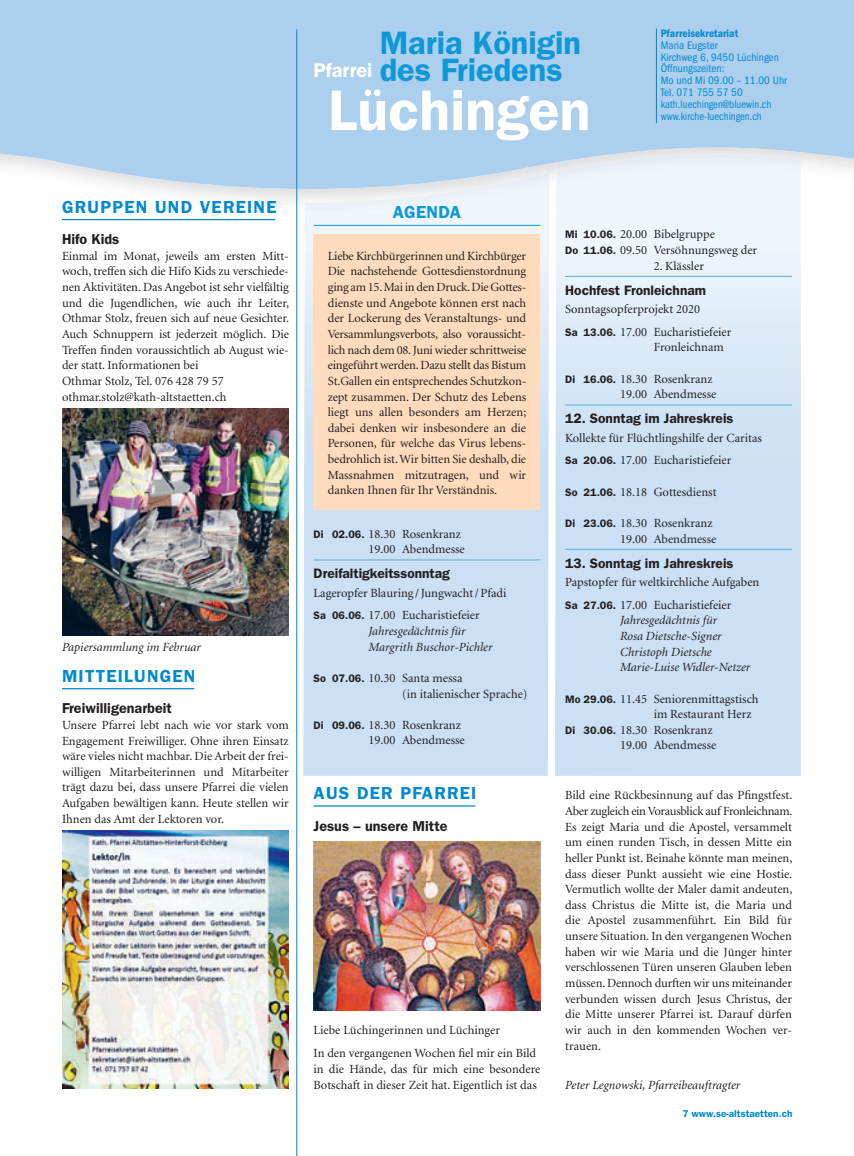
<style>
.page{position:relative;width:854px;height:1156px;background:#fff}
.page>*{position:absolute;margin:0;border:0;box-sizing:border-box;transform-origin:0 0}
.t1{font:600 57.5px "Franklin Gothic LT";color:#fff}
.t2{font:600 32.5px/26.9px "Franklin Gothic LT";color:#0e98d7}
.t3{font:600 17.5px "Franklin Gothic LT";letter-spacing:.07em;color:#0089cf}
.t4{font:600 17.5px "Franklin Gothic LT";letter-spacing:.02em;color:#0e98d7}
.t5{font:600 14.38px "Franklin Gothic LT";color:#231f20}
.t6{font:600 13.75px "Franklin Gothic LT";color:#231f20}
.t7{font:12.5px/15.6px "Minion LT";color:#231f20}
.t8{font:italic 12.5px/15.6px "Minion LT";color:#231f20}
.t9{font:condensed 11.25px/11.9px "Franklin Gothic LT";letter-spacing:.005em;color:#0089cf}
.t10{font:600 condensed 11.25px "Franklin Gothic LT";letter-spacing:.005em;color:#0089cf}
.t11{font:600 10px "Franklin Gothic LT";color:#0089cf}
.s1{font-size:20px;color:#fff}
.s2{font-family:"Franklin Gothic LT";font-weight:600;font-size:10.88px}
</style>
<div class="page">
<svg style="left:0;top:0;width:854px;height:211px;background:#b3d2ed"></svg>
<hr style="left:656px;top:28px;width:1px;height:95px;background:#0089cf">
<svg style="left:555px;top:212px;width:246px;height:563px;background:#d2e4f5"></svg>
<img style="left:556px;top:155px;width:245px;height:57px">
<svg style="left:303px;top:212px;width:246px;height:563px;background:#cee2f4"></svg>
<img style="left:305px;top:173px;width:244px;height:39px">
<hr style="left:565px;top:276px;width:227px;height:1px;background:#5babdf">
<hr style="left:565px;top:404px;width:227px;height:1px;background:#5babdf">
<hr style="left:565px;top:548px;width:227px;height:1px;background:#5babdf">
<hr style="left:314px;top:225px;width:226px;height:1px;background:#0e98d7">
<hr style="left:314px;top:559px;width:226px;height:1px;background:#5babdf">
<hr style="left:296px;top:29px;width:1px;height:1126px;background:#0089cf">
<hr style="left:62px;top:219px;width:213px;height:1px;background:#0089cf">
<hr style="left:62px;top:688px;width:132px;height:1px;background:#0089cf">
<img style="left:62px;top:830px;width:227px;height:258px">
<div style="left:314px;top:234px;width:226px;height:276px;background:#fddbbc"></div>
<hr style="left:314px;top:805px;width:161px;height:1px;background:#0089cf">
<img style="left:314px;top:841px;width:226px;height:169px">
<img style="left:62px;top:408px;width:227px;height:227px">
<h3 class="t3" style="left:62px;top:201px;width:216px">GRUPPEN UND VEREINE</h3>
<p class="t5" style="left:62px;top:234px;width:59px">Hifo Kids</p>
<p class="t7" style="left:62px;top:249px;width:229px">Einmal im Monat, jeweils am ersten Mitt&shy;woch, treffen sich die Hifo Kids zu verschiede&shy;nen Aktivitäten. Das Angebot ist sehr vielfältig und die Jugendlichen, wie auch ihr Leiter, Othmar Stolz, freuen sich auf neue Gesichter.<br>Auch Schnuppern ist jederzeit möglich. Die Treffen finden voraussichtlich ab August wie&shy;der statt. Informationen bei<br>Othmar Stolz, Tel. 076 428 79 57 othmar.stolz@kath-altstaetten.ch</p>
<p class="t8" style="left:62px;top:639px;width:140px">Papiersammlung im Februar</p>
<h3 class="t3" style="left:62px;top:669px;width:135px">MITTEILUNGEN</h3>
<p class="t5" style="left:62px;top:703px;width:111px">Freiwilligenarbeit</p>
<p class="t7" style="left:62px;top:718px;width:228px;text-align:justify">Unsere Pfarrei lebt nach wie vor stark vom Engagement Freiwilliger. Ohne ihren Einsatz wäre vieles nicht machbar. Die Arbeit der frei&shy;willigen Mitarbeiterinnen und Mitarbeiter trägt dazu bei, dass unsere Pfarrei die vielen Aufgaben bewältigen kann. Heute stellen wir Ihnen das Amt der Lektoren vor.</p>
<h2 class="t2" style="left:313px;top:32px;width:269px;text-indent:66px">Maria Königin<br><span class="s1">Pfarrei</span> des Friedens</h2>
<p class="t10" style="left:661px;top:29px;width:79px">Pfarreisekretariat</p>
<p class="t9" style="left:661px;top:40px;width:128px">Maria Eugster<br>Kirchweg 6, 9450 Lüchingen<br>Öffnungszeiten:<br>Mo und Mi 09.00 – 11.00 Uhr<br>Tel. 071 755 57 50 kath.luechingen@bluewin.ch www.kirche-luechingen.ch</p>
<h1 class="t1" style="left:328px;top:90px;width:264px">Lüchingen</h1>
<h3 class="t4" style="left:393px;top:206px;width:70px">AGENDA</h3>
<p class="t7" style="left:328px;top:249px;width:200px;text-align:justify">Liebe Kirchbürgerinnen und Kirchbürger Die nachstehende Gottesdienstordnung ging am 15. Mai in den Druck. Die Gottes&shy;dienste und Angebote können erst nach der Lockerung des Veranstaltungs- und Versammlungsverbots, also voraussicht&shy;lich nach dem 08. Juni wieder schrittweise eingeführt werden. Dazu stellt das Bistum St.Gallen ein entsprechendes Schutzkon&shy;zept zusammen. Der Schutz des Lebens liegt uns allen besonders am Herzen; dabei denken wir insbesondere an die Personen, für welche das Virus lebens&shy;bedrohlich ist. Wir bitten Sie deshalb, die Massnahmen mitzutragen, und wir danken Ihnen für Ihr Verständnis.</p>
<p class="t7" style="left:369px;top:526px;width:98px;text-indent:-55px"><span class="s2">Di 02.06.</span> 18.30 Rosenkranz<br>19.00 Abendmesse</p>
<p class="t6" style="left:314px;top:568px;width:138px">Dreifaltigkeitssonntag</p>
<p class="t7" style="left:314px;top:582px;width:194px;line-height:22.8px">Lageropfer Blauring / Jungwacht / Pfadi<br><span class="s2">Sa 06.06.</span> 17.00 Eucharistiefeier</p>
<p class="t8" style="left:369px;top:624px;width:125px">Jahresgedächtnis für<br>Margrith Buschor-Pichler</p>
<p class="t7" style="left:402px;top:671px;width:127px;text-indent:-89px"><span class="s2">So 07.06.</span> 10.30 Santa messa<br>(in italienischer Sprache)</p>
<p class="t7" style="left:369px;top:717px;width:98px;text-indent:-55px"><span class="s2">Di 09.06.</span> 18.30 Rosenkranz<br>19.00 Abendmesse</p>
<h3 class="t3" style="left:314px;top:787px;width:164px">AUS DER PFARREI</h3>
<p class="t5" style="left:314px;top:820px;width:135px">Jesus – unsere Mitte</p>
<p class="t7" style="left:314px;top:1018px;width:224px;line-height:23.5px">Liebe Lüchingerinnen und Lüchinger<br>In den vergangenen Wochen fiel mir ein Bild</p>
<p class="t7" style="left:314px;top:1061px;width:228px">in die Hände, das für mich eine besondere<br>Botschaft in dieser Zeit hat. Eigentlich ist das</p>
<p class="t7" style="left:565px;top:227px;width:194px"><span class="s2">Mi 10.06.</span> 20.00 Bibelgruppe<br><span class="s2">Do 11.06.</span> 09.50 Versöhnungsweg der</p>
<p class="t7" style="left:654px;top:259px;width:52px">2. Klässler</p>
<p class="t6" style="left:565px;top:285px;width:142px">Hochfest Fronleichnam</p>
<p class="t7" style="left:565px;top:298px;width:168px;line-height:22.8px">Sonntagsopferprojekt 2020<br><span class="s2">Sa 13.06.</span> 17.00 Eucharistiefeier</p>
<p class="t7" style="left:654px;top:340px;width:72px">Fronleichnam</p>
<p class="t7" style="left:620px;top:372px;width:98px;text-indent:-55px"><span class="s2">Di 16.06.</span> 18.30 Rosenkranz<br>19.00 Abendmesse</p>
<p class="t6" style="left:565px;top:413px;width:170px">12. Sonntag im Jahreskreis</p>
<p class="t7" style="left:565px;top:427px;width:198px;line-height:22.8px">Kollekte für Flüchtlingshilfe der Caritas<br><span class="s2">Sa 20.06.</span> 17.00 Eucharistiefeier</p>
<p class="t7" style="left:565px;top:484px;width:153px"><span class="s2">So 21.06.</span> 18.18 Gottesdienst</p>
<p class="t7" style="left:620px;top:516px;width:98px;text-indent:-55px"><span class="s2">Di 23.06.</span> 18.30 Rosenkranz<br>19.00 Abendmesse</p>
<p class="t6" style="left:565px;top:558px;width:170px">13. Sonntag im Jahreskreis</p>
<p class="t7" style="left:565px;top:571px;width:196px;line-height:22.8px">Papstopfer für weltkirchliche Aufgaben<br><span class="s2">Sa 27.06.</span> 17.00 Eucharistiefeier</p>
<p class="t8" style="left:620px;top:613px;width:132px">Jahresgedächtnis für<br>Rosa Dietsche-Signer<br>Christoph Dietsche<br>Marie-Luise Widler-Netzer</p>
<p class="t7" style="left:565px;top:691px;width:195px"><span class="s2">Mo 29.06.</span> 11.45 Seniorenmittagstisch</p>
<p class="t7" style="left:654px;top:707px;width:99px">im Restaurant Herz</p>
<p class="t7" style="left:565px;top:722px;width:149px"><span class="s2">Di 30.06.</span> 18.30 Rosenkranz</p>
<p class="t7" style="left:620px;top:738px;width:98px">19.00 Abendmesse</p>
<p class="t7" style="left:565px;top:788px;width:229px;text-align:justify">Bild eine Rückbesinnung auf das Pfingstfest.<br>Aber zugleich ein Vorausblick auf Fronleichnam.<br>Es zeigt Maria und die Apostel, versammelt um einen runden Tisch, in dessen Mitte ein heller Punkt ist. Beinahe könnte man meinen, dass dieser Punkt aussieht wie eine Hostie.<br>Vermutlich wollte der Maler damit andeuten, dass Christus die Mitte ist, die Maria und die Apostel zusammenführt. Ein Bild für unsere Situation. In den vergangenen Wochen haben wir wie Maria und die Jünger hinter verschlossenen Türen unseren Glauben leben müssen. Dennoch durften wir uns miteinander verbunden wissen durch Jesus Christus, der die Mitte unserer Pfarrei ist. Darauf dürfen wir auch in den kommenden Wochen ver&shy;trauen.</p>
<p class="t8" style="left:565px;top:1077px;width:177px">Peter Legnowski, Pfarreibeauftragter</p>
<p class="t11" style="left:682px;top:1109px;width:111px">7 www.se-altstaetten.ch</p>
</div>
